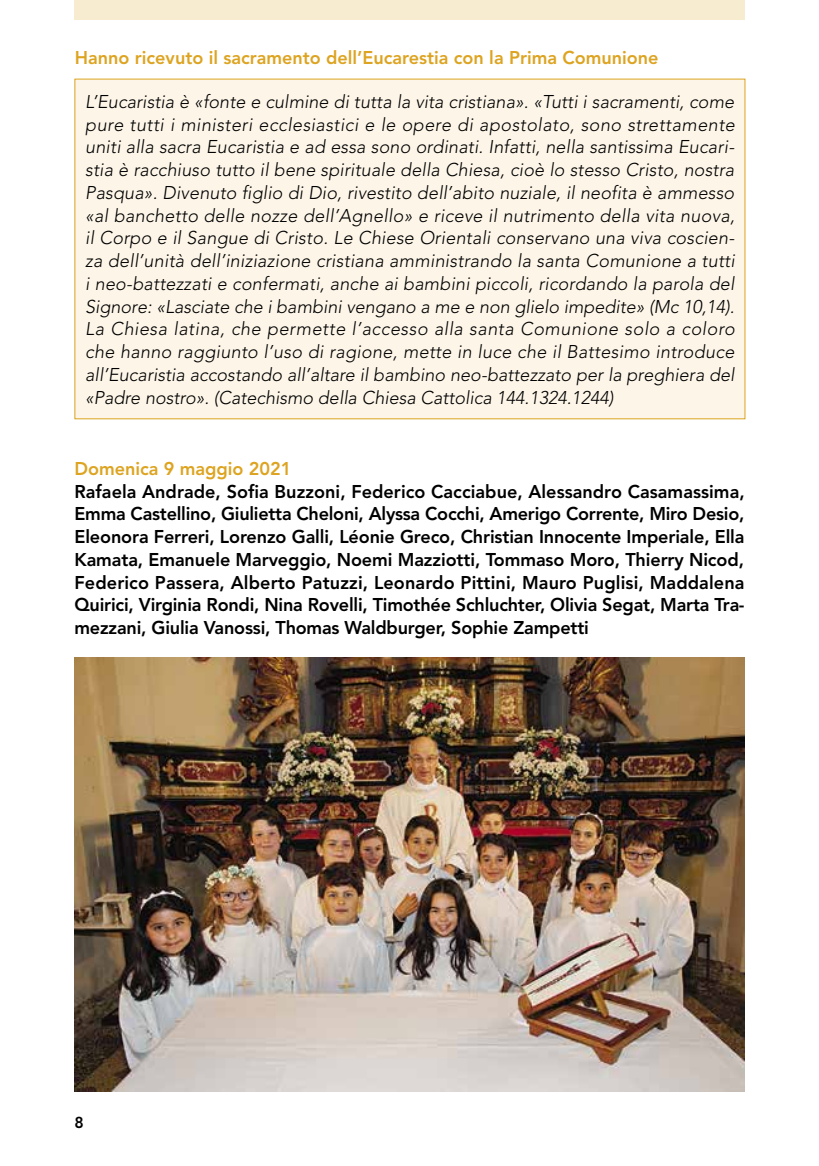
<style>
.page{position:relative;width:819px;height:1166px;background:#fff}
.page>*{position:absolute;margin:0;border:0;box-sizing:border-box;transform-origin:0 0}
.t1{font:italic 300 18.38px/22.8px "Avenir";color:#000;text-align:justify}
.t2{font:800 18.38px/22.8px "Avenir";letter-spacing:-.01em;color:#000;text-align:justify}
.t3{font:800 18.38px "Avenir";color:#dda421}
.t4{font:800 15.75px "Avenir";color:#000}
</style>
<div class="page">
<div style="left:74px;top:0;width:670px;height:20px;background:#f8ecd0"></div>
<div style="left:75px;top:79px;width:670px;height:340px;background:#fcf5e8"></div>
<img style="left:74px;top:657px;width:670px;height:434px">
<p class="t3" style="left:75px;top:47px;width:585px">Hanno ricevuto il sacramento dell’Eucarestia con la Prima Comunione</p>
<p class="t1" style="left:85px;top:90px;width:651px">L’Eucaristia è «fonte e culmine di tutta la vita cristiana». «Tutti i sacramenti, come pure tutti i ministeri ecclesiastici e le opere di apostolato, sono strettamente uniti alla sacra Eucaristia e ad essa sono ordinati. Infatti, nella santissima Eucari&shy;stia è racchiuso tutto il bene spirituale della Chiesa, cioè lo stesso Cristo, nostra Pasqua». Divenuto figlio di Dio, rivestito dell’abito nuziale, il neofita è ammesso «al banchetto delle nozze dell’Agnello» e riceve il nutrimento della vita nuova, il Corpo e il Sangue di Cristo. Le Chiese Orientali conservano una viva coscien&shy;za dell’unità dell’iniziazione cristiana amministrando la santa Comunione a tutti i neo-battezzati e confermati, anche ai bambini piccoli, ricordando la parola del Signore: «Lasciate che i bambini vengano a me e non glielo impedite» (Mc 10,14).<br>La Chiesa latina, che permette l’accesso alla santa Comunione solo a coloro che hanno raggiunto l’uso di ragione, mette in luce che il Battesimo introduce all’Eucaristia accostando all’altare il bambino neo-battezzato per la preghiera del «Padre nostro». (Catechismo della Chiesa Cattolica 144.1324.1244)</p>
<p class="t3" style="left:74px;top:457px;width:219px">Domenica 9 maggio 2021</p>
<p class="t2" style="left:74px;top:480px;width:671px">Rafaela Andrade, Sofia Buzzoni, Federico Cacciabue, Alessandro Casamassima, Emma Castellino, Giulietta Cheloni, Alyssa Cocchi, Amerigo Corrente, Miro Desio, Eleonora Ferreri, Lorenzo Galli, Léonie Greco, Christian Innocente Imperiale, Ella Kamata, Emanuele Marveggio, Noemi Mazziotti, Tommaso Moro, Thierry Nicod, Federico Passera, Alberto Patuzzi, Leonardo Pittini, Mauro Puglisi, Maddalena Quirici, Virginia Rondi, Nina Rovelli, Timothée Schluchter, Olivia Segat, Marta Tra&shy;mezzani, Giulia Vanossi, Thomas Waldburger, Sophie Zampetti</p>
<p class="t4" style="left:74px;top:1113px;width:11px">8</p>
</div>
